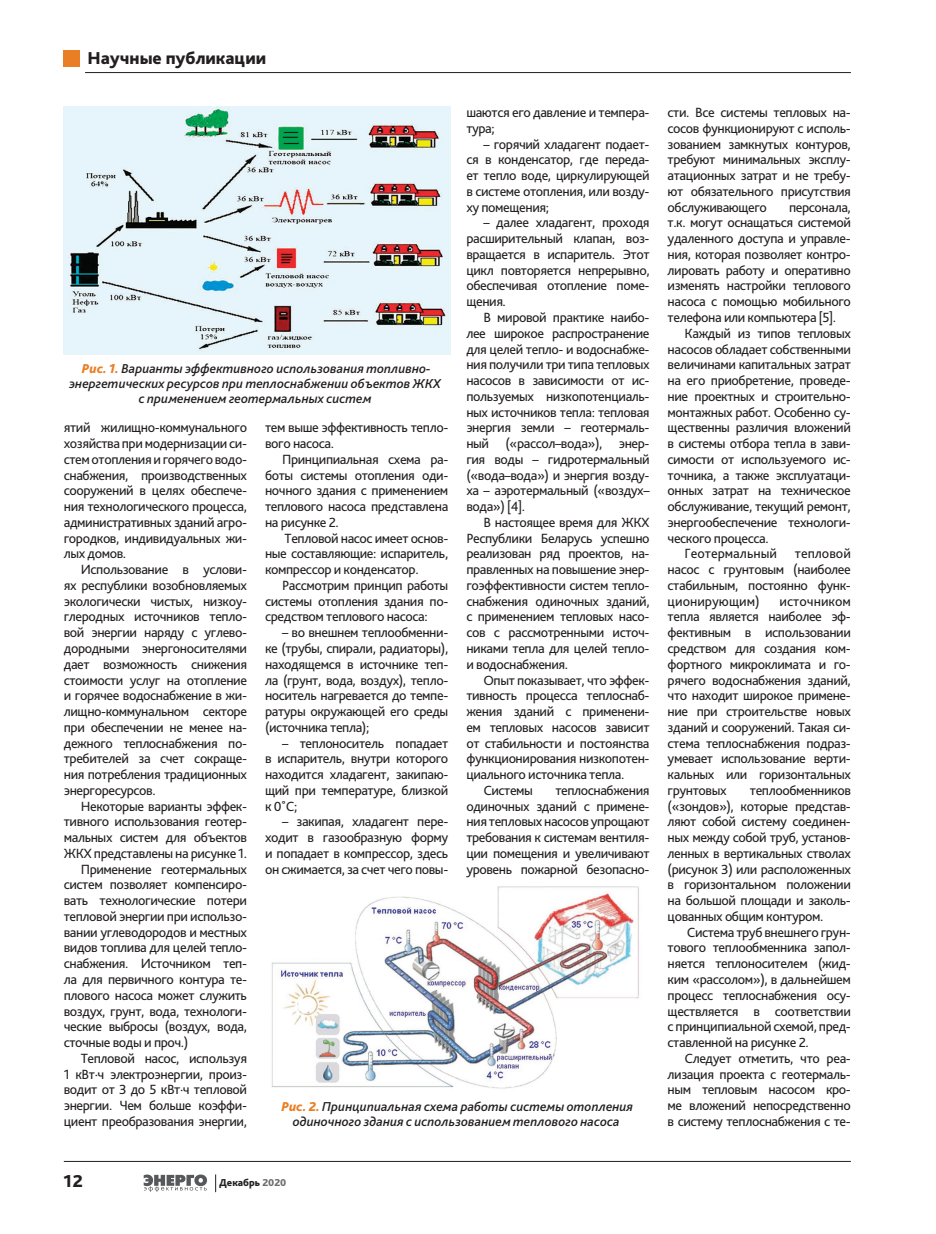
<style>
.page{position:relative;width:936px;height:1234px;background:#fff}
.page>*{position:absolute;margin:0;border:0;box-sizing:border-box;transform-origin:0 0}
.t1{font:800 18px "Bliss Pro";color:#231f20}
.t2{font:13.95px/15.8px "Bliss Pro";letter-spacing:-.03em;color:#231f20;text-align:justify}
.t3{font:13.95px "Bliss Pro";color:#231f20}
.t4{font:italic 500 13.5px/15px "Bliss Pro";color:#231f20;text-align:center}
.t5{font:800 10.5px "Bliss Pro";color:#231f20}
.s1{font-weight:800;color:#e97e24}
.s2{color:#6c6d70}
</style>
<div class="page">
<svg style="left:215px;top:1174px;width:1px;height:17px"></svg>
<hr style="left:64px;top:1160px;width:786px;height:1px;background:#231f20">
<hr style="left:85px;top:72px;width:765px;height:1px;background:#231f20">
<svg style="left:144px;top:1174px;width:63px;height:17px"></svg>
<div style="left:64px;top:50px;width:16px;height:16px;background:#e97e24"></div>
<img style="left:64px;top:106px;width:386px;height:248px">
<img style="left:271px;top:886px;width:368px;height:203px">
<p class="t1" style="left:87px;top:47px;width:180px">Научные публикации</p>
<p class="t2" style="left:466px;top:104px;width:185px">шаются его давление и темпера&shy;тура;</p>
<p class="t2" style="left:466px;top:136px;width:185px;text-indent:17px">– горячий хладагент подает&shy;ся в конденсатор, где переда&shy;ет тепло воде, циркулирующей в системе отопления, или возду&shy;ху помещения;</p>
<p class="t2" style="left:466px;top:214px;width:185px;text-indent:17px">– далее хладагент, проходя расширительный клапан, воз&shy;вращается в испаритель. Этот цикл повторяется непрерывно, обеспечивая отопление поме&shy;щения.</p>
<p class="t2" style="left:466px;top:309px;width:185px;text-indent:17px">В мировой практике наибо&shy;лее широкое распространение для целей тепло- и водоснабже&shy;ния получили три типа тепловых насосов в зависимости от ис&shy;пользуемых низкопотенциаль&shy;ных источников тепла: тепловая энергия земли – геотермаль&shy;ный («рассол–вода»), энер&shy;гия воды – гидротермальный («вода–вода») и энергия возду&shy;ха – аэротермальный («воздух– вода») [4].</p>
<p class="t2" style="left:466px;top:514px;width:185px;text-indent:17px">В настоящее время для ЖКХ Республики Беларусь успешно реализован ряд проектов, на&shy;правленных на повышение энер&shy;гоэффективности систем тепло&shy;снабжения одиночных зданий, с применением тепловых насо&shy;сов с рассмотренными источ&shy;никами тепла для целей тепло&shy;и водоснабжения.</p>
<p class="t2" style="left:483px;top:671px;width:168px">Опыт показывает, что эффек-</p>
<p class="t2" style="left:466px;top:687px;width:185px">тивность процесса теплоснаб-</p>
<p class="t2" style="left:466px;top:703px;width:185px">жения зданий с применени-</p>
<p class="t2" style="left:466px;top:718px;width:185px">ем тепловых насосов зависит</p>
<p class="t2" style="left:466px;top:734px;width:185px">от стабильности и постоянства</p>
<p class="t2" style="left:466px;top:750px;width:185px">функционирования низкопотен-</p>
<p class="t2" style="left:466px;top:766px;width:159px">циального источника тепла.</p>
<p class="t2" style="left:483px;top:781px;width:51px">Системы</p>
<p class="t4" style="left:69px;top:360px;width:373px"><span class="s1">Рис. 1.</span> Варианты эффективного использования топливно&shy;энергетических ресурсов при теплоснабжении объектов ЖКХ с применением геотермальных систем</p>
<p class="t2" style="left:64px;top:419px;width:185px">ятий жилищно-коммунального хозяйства при модернизации си&shy;стем отопления и горячего водо&shy;снабжения, производственных сооружений в целях обеспече&shy;ния технологического процесса, административных зданий агро&shy;городков, индивидуальных жи&shy;лых домов.</p>
<p class="t2" style="left:64px;top:561px;width:185px;text-indent:17px">Использование в услови&shy;ях республики возобновляемых экологически чистых, низкоу&shy;глеродных источников тепло&shy;вой энергии наряду с углево&shy;дородными энергоносителями дает возможность снижения стоимости услуг на отопление и горячее водоснабжение в жи&shy;лищно-коммунальном секторе при обеспечении не менее на&shy;дежного теплоснабжения по&shy;требителей за счет сокраще&shy;ния потребления традиционных энергоресурсов.</p>
<p class="t2" style="left:81px;top:797px;width:168px">Некоторые варианты эффек-</p>
<p class="t2" style="left:64px;top:813px;width:185px">тивного использования геотер-</p>
<p class="t2" style="left:64px;top:829px;width:185px">мальных систем для объектов</p>
<p class="t2" style="left:64px;top:844px;width:185px">ЖКХ представлены на рисунке 1.</p>
<p class="t2" style="left:81px;top:860px;width:168px">Применение геотермальных</p>
<p class="t2" style="left:64px;top:876px;width:185px">систем позволяет компенсиро-</p>
<p class="t2" style="left:64px;top:892px;width:185px">вать технологические потери</p>
<p class="t2" style="left:64px;top:907px;width:185px">тепловой энергии при использо-</p>
<p class="t2" style="left:64px;top:923px;width:185px">вании углеводородов и местных</p>
<p class="t2" style="left:64px;top:939px;width:185px">видов топлива для целей тепло-</p>
<p class="t2" style="left:64px;top:955px;width:185px">снабжения. Источником теп-</p>
<p class="t2" style="left:64px;top:970px;width:185px">ла для первичного контура те-</p>
<p class="t2" style="left:64px;top:986px;width:185px">плового насоса может служить</p>
<p class="t2" style="left:64px;top:1002px;width:185px">воздух, грунт, вода, технологи-</p>
<p class="t2" style="left:64px;top:1018px;width:185px">ческие выбросы (воздух, вода,</p>
<p class="t2" style="left:64px;top:1033px;width:126px">сточные воды и проч.)</p>
<p class="t2" style="left:81px;top:1049px;width:168px">Тепловой насос, используя</p>
<p class="t2" style="left:64px;top:1065px;width:185px">1 кВт·ч электроэнергии, произ-</p>
<p class="t2" style="left:64px;top:1081px;width:185px">водит от 3 до 5 кВт·ч тепловой</p>
<p class="t2" style="left:64px;top:1096px;width:185px">энергии. Чем больше коэффи-</p>
<p class="t2" style="left:64px;top:1112px;width:185px">циент преобразования энергии,</p>
<p class="t2" style="left:265px;top:419px;width:185px">тем выше эффективность тепло&shy;вого насоса.</p>
<p class="t2" style="left:265px;top:451px;width:185px;text-indent:17px">Принципиальная схема ра&shy;боты системы отопления оди&shy;ночного здания с применением теплового насоса представлена на рисунке 2.</p>
<p class="t2" style="left:265px;top:529px;width:185px;text-indent:20px">Тепловой насос имеет основ&shy;ные составляющие: испаритель, компрессор и конденсатор.</p>
<p class="t2" style="left:265px;top:577px;width:185px;text-indent:17px">Рассмотрим принцип работы системы отопления здания по&shy;средством теплового насоса:</p>
<p class="t2" style="left:265px;top:624px;width:185px;text-indent:17px">– во внешнем теплообменни&shy;ке (трубы, спирали, радиаторы), находящемся в источнике теп&shy;ла (грунт, вода, воздух), тепло&shy;носитель нагревается до темпе&shy;ратуры окружающей его среды (источника тепла);</p>
<p class="t2" style="left:265px;top:734px;width:185px;text-indent:17px">– теплоноситель попадает в испаритель, внутри которого находится хладагент, закипаю&shy;щий при температуре, близкой к 0˚С;</p>
<p class="t2" style="left:265px;top:813px;width:185px;text-indent:17px">– закипая, хладагент пере&shy;ходит в газообразную форму и попадает в компрессор, здесь он сжимается, за счет чего повы-</p>
<p class="t2" style="left:466px;top:781px;width:185px;text-indent:89px">теплоснабжения одиночных зданий с примене&shy;ния тепловых насосов упрощают требования к системам вентиля&shy;ции помещения и увеличивают уровень пожарной безопасно-</p>
<p class="t4" style="left:281px;top:1097px;width:353px"><span class="s1">Рис. 2.</span> Принципиальная схема работы системы отопления одиночного здания с использованием теплового насоса</p>
<p class="t2" style="left:667px;top:104px;width:185px">сти. Все системы тепловых на&shy;сосов функционируют с исполь&shy;зованием замкнутых контуров, требуют минимальных эксплу&shy;атационных затрат и не требу&shy;ют обязательного присутствия обслуживающего</p>
<p class="t2" style="left:667px;top:199px;width:185px;text-indent:121px">персонала, т.к. могут оснащаться системой удаленного доступа и управле&shy;ния, которая позволяет контро&shy;лировать работу и оперативно изменять настройки теплового насоса с помощью мобильного телефона или компьютера [5].</p>
<p class="t2" style="left:684px;top:325px;width:168px">Каждый из типов тепловых</p>
<p class="t2" style="left:667px;top:340px;width:185px">насосов обладает собственными</p>
<p class="t2" style="left:667px;top:356px;width:185px">величинами капитальных затрат</p>
<p class="t2" style="left:667px;top:372px;width:185px">на его приобретение, проведе-</p>
<p class="t2" style="left:667px;top:388px;width:185px">ние проектных и строительно-</p>
<p class="t2" style="left:667px;top:403px;width:185px">монтажных работ. Особенно су-</p>
<p class="t2" style="left:667px;top:419px;width:185px">щественны различия вложений</p>
<p class="t2" style="left:667px;top:435px;width:185px">в системы отбора тепла в зави-</p>
<p class="t2" style="left:667px;top:451px;width:185px">симости от используемого ис-</p>
<p class="t2" style="left:667px;top:466px;width:185px">точника, а также эксплуатаци-</p>
<p class="t2" style="left:667px;top:482px;width:185px">онных затрат на техническое</p>
<p class="t2" style="left:667px;top:498px;width:185px">обслуживание, текущий ремонт,</p>
<p class="t2" style="left:667px;top:514px;width:185px">энергообеспечение технологи-</p>
<p class="t2" style="left:667px;top:529px;width:102px">ческого процесса.</p>
<p class="t3" style="left:684px;top:545px;width:94px">Геотермальный</p>
<p class="t2" style="left:667px;top:545px;width:185px;text-indent:127px">тепловой насос с грунтовым (наиболее стабильным, постоянно функ&shy;ционирующим)</p>
<p class="t2" style="left:667px;top:592px;width:185px;text-indent:112px">источником тепла является наиболее эф&shy;фективным в использовании средством для создания ком&shy;фортного микроклимата и го&shy;рячего водоснабжения зданий, что находит широкое примене&shy;ние при строительстве новых зданий и сооружений. Такая си&shy;стема теплоснабжения подраз&shy;умевает использование верти&shy;кальных или горизонтальных грунтовых</p>
<p class="t2" style="left:667px;top:781px;width:185px;text-indent:82px">теплообменников («зондов»), которые представ&shy;ляют собой систему соединен&shy;ных между собой труб, установ&shy;ленных в вертикальных стволах (рисунок 3) или расположенных в горизонтальном положении на большой площади и заколь&shy;цованных общим контуром.</p>
<p class="t2" style="left:667px;top:923px;width:185px;text-indent:19px">Система труб внешнего грун&shy;тового теплообменника запол&shy;няется теплоносителем (жид&shy;ким «рассолом»), в дальнейшем процесс теплоснабжения осу&shy;ществляется в соответствии с принципиальной схемой, пред&shy;ставленной на рисунке 2.</p>
<p class="t2" style="left:667px;top:1049px;width:185px;text-indent:17px">Следует отметить, что реа&shy;лизация проекта с геотермаль&shy;ным тепловым насосом кро&shy;ме вложений непосредственно в систему теплоснабжения с те-</p>
<p class="t1" style="left:63px;top:1169px;width:21px">12</p>
<p class="t5" style="left:219px;top:1175px;width:69px">Декабрь <span class="s2">2020</span></p>
</div>
